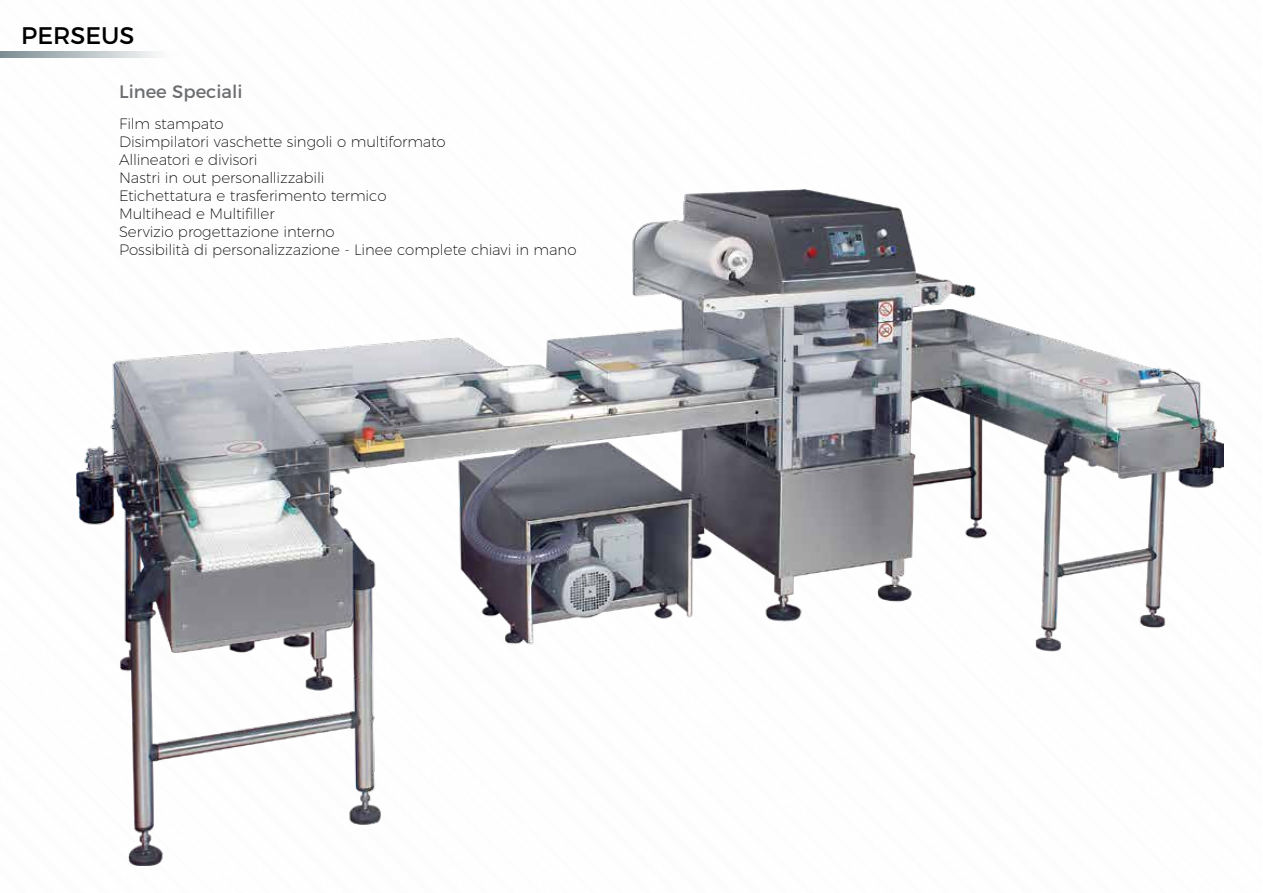
<style>
.page{position:relative;width:1263px;height:893px;background:#fff}
.page>*{position:absolute;margin:0;border:0;box-sizing:border-box;transform-origin:0 0}
.t1{font:24px "Montserrat";color:#000}
.t2{font:18px "Montserrat";color:#6d6e71}
.t3{font:200 15px/18px "Montserrat";letter-spacing:-.005em;color:#000}
</style>
<div class="page">
<img style="left:76px;top:189px;width:1147px;height:676px">
<svg style="left:0;top:51px;width:160px;height:6px"></svg>
<h1 class="t1" style="left:21px;top:17px;width:115px">PERSEUS</h1>
<p class="t2" style="left:119px;top:77px;width:125px">Linee Speciali</p>
<p class="t3" style="left:119px;top:113px;width:459px">Film stampato<br>Disimpilatori vaschette singoli o multiformato<br>Allineatori e divisori<br>Nastri in out personallizzabili<br>Etichettatura e trasferimento termico<br>Multihead e Multifiller<br>Servizio progettazione interno<br>Possibilità di personalizzazione - Linee complete chiavi in mano</p>
</div>
